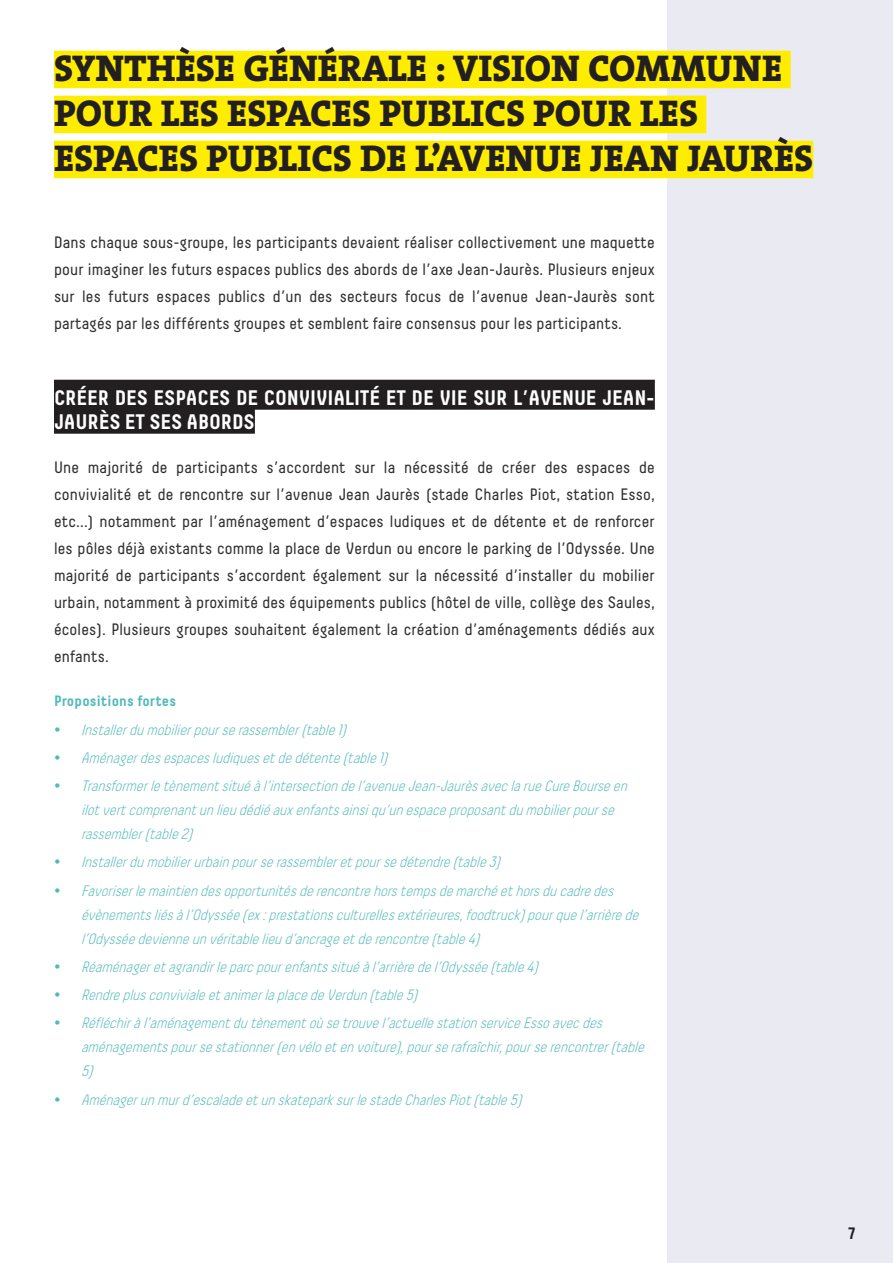
<style>
.page{position:relative;width:893px;height:1263px;background:#fff}
.page>*{position:absolute;margin:0;border:0;box-sizing:border-box;transform-origin:0 0}
.t1{font:800 37.5px/45px "The Serif";color:#231f20}
.t2{font:700 21px/24px "Decima";letter-spacing:-.01em;color:#fff}
.t3{font:16.5px/27px "Decima";letter-spacing:.01em;color:#312f30;text-align:justify}
.t4{font:700 16.5px "Decima";color:#231f20}
.t5{font:italic 300 15px/24px "Decima";color:#53b9bb}
.t6{font:700 15px "Decima";letter-spacing:.01em;color:#53b9bb}
.s1{font-style:normal}
</style>
<div class="page">
<div style="left:668px;top:0;width:225px;height:1263px;background:#e9eaf2"></div>
<div style="left:54px;top:380px;width:601px;height:30px;background:#231f20"></div>
<div style="left:54px;top:404px;width:201px;height:30px;background:#231f20"></div>
<div style="left:54px;top:51px;width:737px;height:37px;background:#ffed00"></div>
<div style="left:54px;top:96px;width:652px;height:37px;background:#ffed00"></div>
<div style="left:54px;top:141px;width:759px;height:37px;background:#ffed00"></div>
<p class="t1" style="left:54px;top:45px;width:761px">SYNTHÈSE GÉNÉRALE : VISION COMMUNE<br>POUR LES ESPACES PUBLICS POUR LES<br>ESPACES PUBLICS DE L’AVENUE JEAN JAURÈS</p>
<p class="t3" style="left:54px;top:228px;width:602px">Dans chaque sous-groupe, les participants devaient réaliser collectivement une maquette pour imaginer les futurs espaces publics des abords de l’axe Jean-Jaurès. Plusieurs enjeux sur les futurs espaces publics d’un des secteurs focus de l’avenue Jean-Jaurès sont partagés par les différents groupes et semblent faire consensus pour les participants.</p>
<p class="t2" style="left:54px;top:385px;width:602px">CRÉER DES ESPACES DE CONVIVIALITÉ ET DE VIE SUR L’AVENUE JEAN-<br>JAURÈS ET SES ABORDS</p>
<p class="t3" style="left:54px;top:454px;width:602px">Une majorité de participants s’accordent sur la nécessité de créer des espaces de convivialité et de rencontre sur l’avenue Jean Jaurès (stade Charles Piot, station Esso, etc...) notamment par l’aménagement d’espaces ludiques et de détente et de renforcer les pôles déjà existants comme la place de Verdun ou encore le parking de l’Odyssée. Une majorité de participants s’accordent également sur la nécessité d’installer du mobilier urbain, notamment à proximité des équipements publics (hôtel de ville, collège des Saules, écoles). Plusieurs groupes souhaitent également la création d’aménagements dédiés aux enfants.</p>
<p class="t6" style="left:54px;top:692px;width:124px">Propositions fortes</p>
<p class="t5" style="left:54px;top:717px;width:298px"><span class="s1">•</span> Installerdumobilierpourserassembler(table1)</p>
<p class="t5" style="left:54px;top:745px;width:339px"><span class="s1">•</span> Aménagerdesespacesludiquesetdedétente(table1)</p>
<p class="t5" style="left:81px;top:774px;width:552px;text-indent:-27px"><span class="s1">•</span> Transformerletènementsituéàl’intersectiondel’avenueJean-JaurèsaveclarueCureBourseen ilotvertcomprenantunlieudédiéauxenfantsainsiqu’unespaceproposantdumobilierpourse rassembler(table2)</p>
<p class="t5" style="left:54px;top:850px;width:452px"><span class="s1">•</span> Installerdumobilierurbainpourserassembleretpoursedétendre(table3)</p>
<p class="t5" style="left:81px;top:878px;width:563px;text-indent:-27px"><span class="s1">•</span> Favoriserlemaintiendesopportunitésderencontrehorstempsdemarchéethorsducadredes évènementsliésàl’Odyssée(ex:prestationsculturellesextérieures,foodtruck)pourquel’arrièrede l’Odysséedevienneunvéritablelieud’ancrageetderencontre(table4)</p>
<p class="t5" style="left:54px;top:954px;width:490px"><span class="s1">•</span> Réaménageretagrandirleparcpourenfantssituéàl’arrièredel’Odyssée(table4)</p>
<p class="t5" style="left:54px;top:983px;width:369px"><span class="s1">•</span> RendreplusconvivialeetanimerlaplacedeVerdun(table5)</p>
<p class="t5" style="left:81px;top:1011px;width:569px;text-indent:-27px"><span class="s1">•</span> Réfléchiràl’aménagementdutènementoùsetrouvel’actuellestationserviceEssoavecdes aménagementspoursestationner(envéloetenvoiture),pourserafraîchir,pourserencontrer(table<br>5)</p>
<p class="t5" style="left:54px;top:1087px;width:473px"><span class="s1">•</span> Aménagerunmurd’escaladeetunskateparksurlestadeCharlesPiot(table5)</p>
<p class="t4" style="left:848px;top:1223px;width:9px">7</p>
</div>
